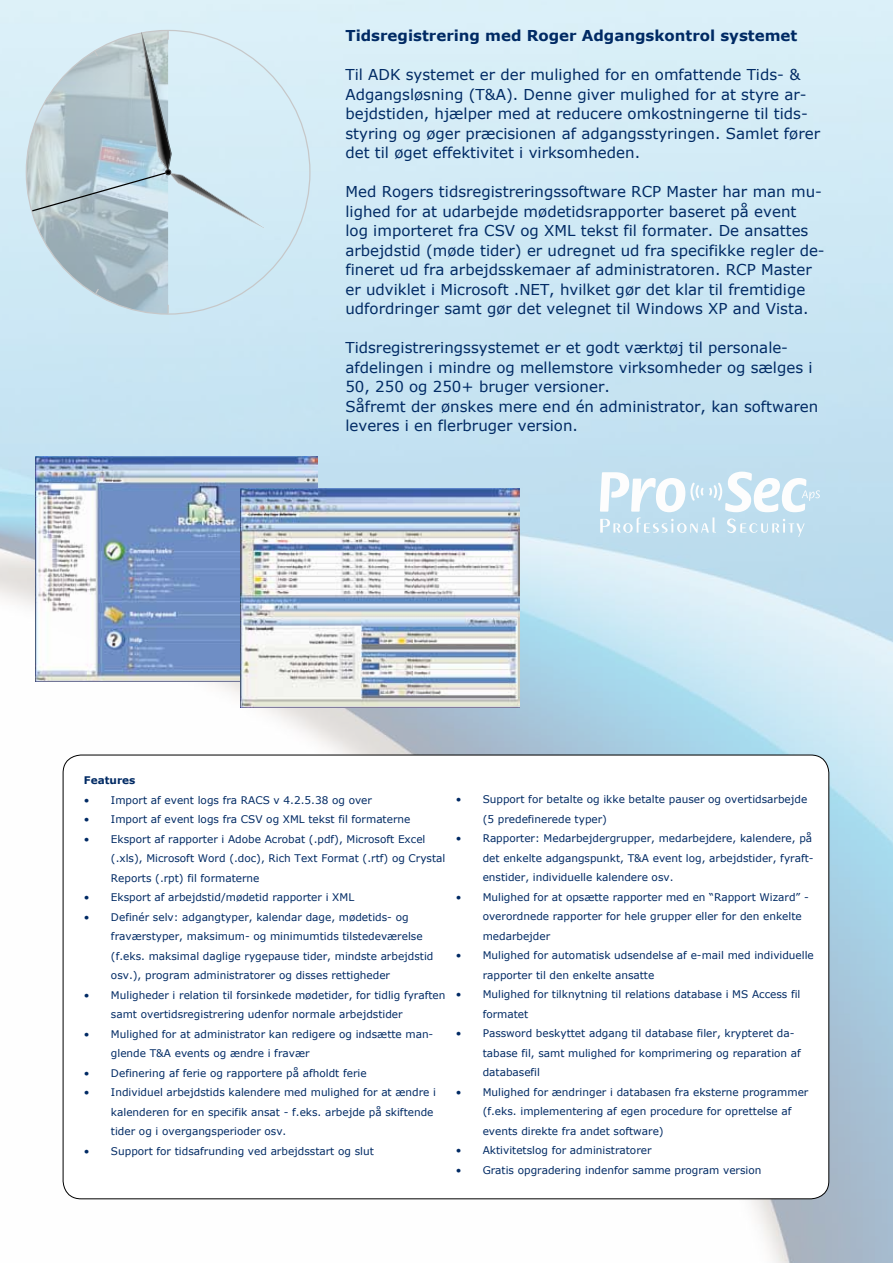
<style>
.page{position:relative;width:893px;height:1263px;background:#fff}
.page>*{position:absolute;margin:0;border:0;box-sizing:border-box;transform-origin:0 0}
.t1{font:15px/19.5px "Verdana";color:#002a64}
.t2{font:700 15px "Verdana";color:#002a64}
.t3{font:10.5px/19.5px "Verdana";color:#002a64}
.t4{font:700 10.5px "Verdana";color:#002a64}
</style>
<div class="page">
<img style="left:0;top:0;width:893px;height:1263px">
<div style="left:63px;top:755px;width:766px;height:444px;background:#fff;border-radius:18px"></div>
<svg style="left:600px;top:472px;width:220px;height:65px"></svg>
<img style="left:26px;top:31px;width:142px;height:283px">
<svg style="left:167px;top:305px;width:2px;height:9px"></svg>
<svg style="left:94px;top:287px;width:6px;height:8px"></svg>
<svg style="left:31px;top:29px;width:238px;height:205px;background:#c2d5dd"></svg>
<img style="left:35px;top:456px;width:282px;height:226px">
<img style="left:240px;top:488px;width:279px;height:219px">
<h1 class="t2" style="left:345px;top:26px;width:453px">Tidsregistrering med Roger Adgangskontrol systemet</h1>
<p class="t1" style="left:345px;top:65px;width:476px">Til ADK systemet er der mulighed for en omfattende Tids- &amp; Adgangsløsning (T&amp;A). Denne giver mulighed for at styre ar&shy;bejdstiden, hjælper med at reducere omkostningerne til tids&shy;styring og øger præcisionen af adgangsstyringen. Samlet fører det til øget effektivitet i virksomheden.</p>
<p class="t1" style="left:345px;top:182px;width:481px">Med Rogers tidsregistreringssoftware RCP Master har man mu&shy;lighed for at udarbejde mødetidsrapporter baseret på event<br>log importeret fra CSV og XML tekst fil formater. De ansattes arbejdstid (møde tider) er udregnet ud fra specifikke regler de&shy;fineret ud fra arbejdsskemaer af administratoren. RCP Master er udviklet i Microsoft .NET, hvilket gør det klar til fremtidige udfordringer samt gør det velegnet til Windows XP and Vista.</p>
<p class="t1" style="left:345px;top:338px;width:474px">Tidsregistreringssystemet er et godt værktøj til personale&shy;afdelingen i mindre og mellemstore virksomheder og sælges i 50, 250 og 250+ bruger versioner.<br>Såfremt der ønskes mere end én administrator, kan softwaren leveres i en flerbruger version.</p>
<p class="t4" style="left:84px;top:774px;width:53px">Features</p>
<p class="t3" style="left:84px;top:790px;width:290px">• Import af event logs fra RACS v 4.2.5.38 og over</p>
<p class="t3" style="left:84px;top:809px;width:328px">• Import af event logs fra CSV og XML tekst fil formaterne</p>
<p class="t3" style="left:111px;top:829px;width:336px;text-indent:-27px">• Eksport af rapporter i Adobe Acrobat (.pdf), Microsoft Excel (.xls), Microsoft Word (.doc), Rich Text Format (.rtf) og Crystal<br>Reports (.rpt) fil formaterne</p>
<p class="t3" style="left:84px;top:887px;width:272px">• Eksport af arbejdstid/mødetid rapporter i XML</p>
<p class="t3" style="left:111px;top:907px;width:324px;text-indent:-27px">• Definér selv: adgangtyper, kalendar dage, mødetids- og fraværstyper, maksimum- og minimumtids tilstedeværelse (f.eks. maksimal daglige rygepause tider, mindste arbejdstid osv.), program administratorer og disses rettigheder</p>
<p class="t3" style="left:111px;top:985px;width:336px;text-indent:-27px">• Muligheder i relation til forsinkede mødetider, for tidlig fyraften samt overtidsregistrering udenfor normale arbejdstider</p>
<p class="t3" style="left:111px;top:1024px;width:324px;text-indent:-27px">• Mulighed for at administrator kan redigere og indsætte man&shy;glende T&amp;A events og ændre i fravær</p>
<p class="t3" style="left:84px;top:1063px;width:284px">• Definering af ferie og rapportere på afholdt ferie</p>
<p class="t3" style="left:111px;top:1082px;width:327px;text-indent:-27px">• Individuel arbejdstids kalendere med mulighed for at ændre i kalenderen for en specifik ansat - f.eks. arbejde på skiftende tider og i overgangsperioder osv.</p>
<p class="t3" style="left:84px;top:1141px;width:291px">• Support for tidsafrunding ved arbejdsstart og slut</p>
<p class="t3" style="left:483px;top:789px;width:326px;text-indent:-27px">• Support for betalte og ikke betalte pauser og overtidsarbejde (5 predefinerede typer)</p>
<p class="t3" style="left:483px;top:828px;width:332px;text-align:justify;text-indent:-27px">• Rapporter: Medarbejdergrupper, medarbejdere, kalendere, på det enkelte adgangspunkt, T&amp;A event log, arbejdstider, fyraft&shy;enstider, individuelle kalendere osv.</p>
<p class="t3" style="left:483px;top:887px;width:328px;text-indent:-27px">• Mulighed for at opsætte rapporter med en “Rapport Wizard” - overordnede rapporter for hele grupper eller for den enkelte medarbejder</p>
<p class="t3" style="left:483px;top:945px;width:333px;text-indent:-27px">• Mulighed for automatisk udsendelse af e-mail med individuelle rapporter til den enkelte ansatte</p>
<p class="t3" style="left:483px;top:984px;width:319px;text-indent:-27px">• Mulighed for tilknytning til relations database i MS Access fil formatet</p>
<p class="t3" style="left:483px;top:1023px;width:320px;text-indent:-27px">• Password beskyttet adgang til database filer, krypteret da&shy;tabase fil, samt mulighed for komprimering og reparation af databasefil</p>
<p class="t3" style="left:483px;top:1082px;width:327px;text-indent:-27px">• Mulighed for ændringer i databasen fra eksterne programmer (f.eks. implementering af egen procedure for oprettelse af events direkte fra andet software)</p>
<p class="t3" style="left:456px;top:1140px;width:197px">• Aktivitetslog for administratorer</p>
<p class="t3" style="left:456px;top:1160px;width:307px">• Gratis opgradering indenfor samme program version</p>
</div>
